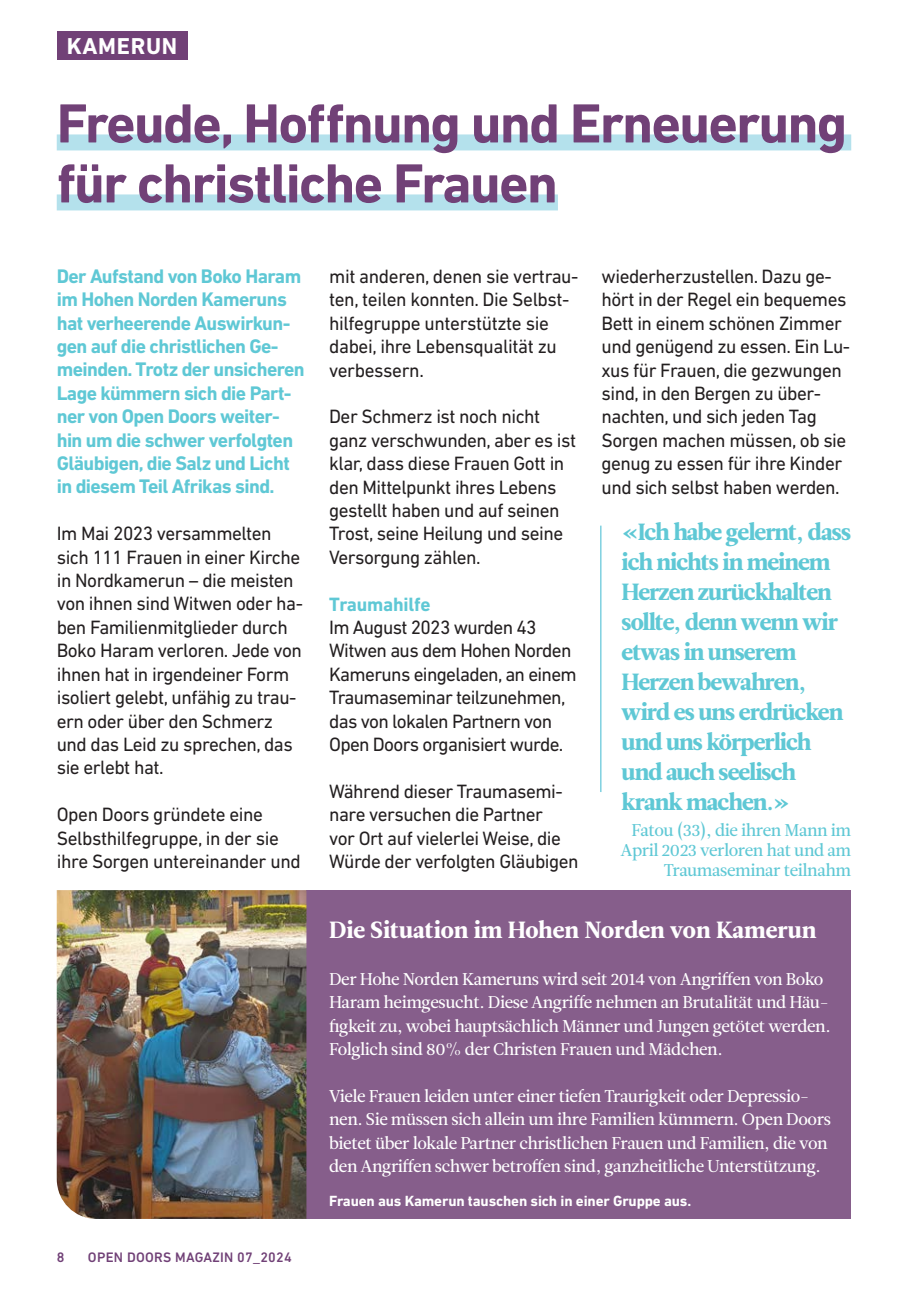
<style>
.page{position:relative;width:908px;height:1304px;background:#fff}
.page>*{position:absolute;margin:0;border:0;box-sizing:border-box;transform-origin:0 0}
._1_Main_Title_DIN_Next_LT_Bold_28pt_Blac_{font:700 56px/60px "DIN Next LT Pro";letter-spacing:-.03em;color:#714177}
.Box_Statement_11_7pt_Leitura_News_Roman4{font:23.4px/30px "Leitura News Roman 4";letter-spacing:-.04em;color:#5fc8d5}
.Box_Statement_11_7pt_Leitura_News_Roman4-2{font:23.4px "Leitura News Roman 4";color:#fff}
.Rubriktitel_linke_Seite{font:700 23.4px "DIN Next LT Pro";letter-spacing:.03em;color:#fff}
._2_Lead_DIN_Next_LT_Pro_Bold_10pt{font:700 20px/23.4px "DIN Next LT Pro";letter-spacing:-.03em;color:#5fc8d5}
._5_Current_Text_DIN_Next_LT_Pro_Reg_9_8pt{font:19.6px/23.4px "DIN Next LT Pro";letter-spacing:-.025em;color:#231f20}
._4_Intertitle_DIN_Next_LT_Pro_Bold_9_8pt{font:700 19.6px "DIN Next LT Pro";letter-spacing:-.01em;color:#5fc8d5}
.Box_Lauftext_Leitura_News_Roman2_8_5pt{font:17px/23.4px "Leitura News Roman 2";letter-spacing:-.025em;color:#fff}
.Box_Lauftext_Leitura_News_Roman2_8_5pt-2{font:17px/20px "Leitura News Roman 2";letter-spacing:-.025em;color:#5fc8d5;text-align:right}
.Image_Legend_DIN_Next_LT_Pro_Bold_7_5pt{font:700 15px "DIN Next LT Pro";letter-spacing:-.01em;color:#fff}
.t1{font:500 14px "DIN Next LT Pro";letter-spacing:.02em;color:#714177}
</style>
<div class="page">
<div style="left:306px;top:890px;width:544px;height:329px;background:#865e8b"></div>
<img style="left:57px;top:890px;width:249px;height:329px">
<div style="left:57px;top:31px;width:130px;height:29px;background:#714177"></div>
<div style="left:57px;top:134px;width:793px;height:16px;background:#b4e1ec"></div>
<div style="left:57px;top:194px;width:500px;height:16px;background:#b4e1ec"></div>
<hr style="left:599px;top:526px;width:2px;height:266px;background:#7fd1e0">
<p class="Rubriktitel_linke_Seite" style="left:67px;top:32px;width:112px">KAMERUN</p>
<p class="_1_Main_Title_DIN_Next_LT_Bold_28pt_Blac_" style="left:57px;top:93px;width:791px">Freude, Hoffnung und Erneuerung für christliche Frauen</p>
<p class="_2_Lead_DIN_Next_LT_Pro_Bold_10pt" style="left:57px;top:264px;width:249px">Der Aufstand von Boko Haram im Hohen Norden Kameruns hat verheerende Auswirkun&shy;gen auf die christlichen Ge&shy;meinden. Trotz der unsicheren<br>Lage kümmern sich die Part&shy;ner von Open Doors weiter&shy;hin um die schwer verfolgten<br>Gläubigen, die Salz und Licht in diesem Teil Afrikas sind.</p>
<p class="_5_Current_Text_DIN_Next_LT_Pro_Reg_9_8pt" style="left:57px;top:522px;width:248px">Im Mai 2023 versammelten sich 111 Frauen in einer Kirche in Nordkamerun – die meisten von ihnen sind Witwen oder ha&shy;ben Familienmitglieder durch<br>Boko Haram verloren. Jede von ihnen hat in irgendeiner Form isoliert gelebt, unfähig zu trau&shy;ern oder über den Schmerz und das Leid zu sprechen, das sie erlebt hat.</p>
<p class="_5_Current_Text_DIN_Next_LT_Pro_Reg_9_8pt" style="left:57px;top:802px;width:245px">Open Doors gründete eine<br>Selbsthilfegruppe, in der sie ihre Sorgen untereinander und</p>
<p class="t1" style="left:57px;top:1249px;width:9px">8</p>
<p class="t1" style="left:88px;top:1249px;width:205px">OPEN DOORS MAGAZIN 07_2024</p>
<p class="_5_Current_Text_DIN_Next_LT_Pro_Reg_9_8pt" style="left:329px;top:264px;width:251px">mit anderen, denen sie vertrau&shy;ten, teilen konnten. Die Selbst&shy;hilfegruppe unterstützte sie dabei, ihre Lebensqualität zu verbessern.</p>
<p class="_5_Current_Text_DIN_Next_LT_Pro_Reg_9_8pt" style="left:329px;top:405px;width:248px">Der Schmerz ist noch nicht ganz verschwunden, aber es ist klar, dass diese Frauen Gott in den Mittelpunkt ihres Lebens gestellt haben und auf seinen<br>Trost, seine Heilung und seine<br>Versorgung zählen.</p>
<p class="_4_Intertitle_DIN_Next_LT_Pro_Bold_9_8pt" style="left:329px;top:592px;width:103px">Traumahilfe</p>
<p class="_5_Current_Text_DIN_Next_LT_Pro_Reg_9_8pt" style="left:329px;top:615px;width:249px">Im August 2023 wurden 43<br>Witwen aus dem Hohen Norden<br>Kameruns eingeladen, an einem<br>Traumaseminar teilzunehmen, das von lokalen Partnern von<br>Open Doors organisiert wurde.</p>
<p class="_5_Current_Text_DIN_Next_LT_Pro_Reg_9_8pt" style="left:329px;top:779px;width:251px">Während dieser Traumasemi&shy;nare versuchen die Partner<br>vor Ort auf vielerlei Weise, die<br>Würde der verfolgten Gläubigen</p>
<p class="_5_Current_Text_DIN_Next_LT_Pro_Reg_9_8pt" style="left:601px;top:264px;width:250px">wiederherzustellen. Dazu ge&shy;hört in der Regel ein bequemes<br>Bett in einem schönen Zimmer und genügend zu essen. Ein Lu&shy;xus für Frauen, die gezwungen sind, in den Bergen zu über&shy;nachten, und sich jeden Tag<br>Sorgen machen müssen, ob sie genug zu essen für ihre Kinder und sich selbst haben werden.</p>
<p class="Box_Statement_11_7pt_Leitura_News_Roman4" style="left:621px;top:517px;width:231px">«Ich habe gelernt, dass ich nichts in meinem<br>Herzen zurückhalten sollte, denn wenn wir etwas in unserem<br>Herzen bewahren, wird es uns erdrücken und uns körperlich und auch seelisch krank machen.»</p>
<p class="Box_Lauftext_Leitura_News_Roman2_8_5pt-2" style="left:620px;top:821px;width:232px">Fatou (33), die ihren Mann im<br>April 2023 verloren hat und am<br>Traumaseminar teilnahm</p>
<p class="Box_Statement_11_7pt_Leitura_News_Roman4-2" style="left:329px;top:916px;width:488px">Die Situation im Hohen Norden von Kamerun</p>
<p class="Box_Lauftext_Leitura_News_Roman2_8_5pt" style="left:329px;top:968px;width:503px">Der Hohe Norden Kameruns wird seit 2014 von Angriffen von Boko Haram heimgesucht. Diese Angriffe nehmen an Brutalität und Häu&shy;figkeit zu, wobei hauptsächlich Männer und Jungen getötet werden.<br>Folglich sind 80% der Christen Frauen und Mädchen.</p>
<p class="Box_Lauftext_Leitura_News_Roman2_8_5pt" style="left:329px;top:1085px;width:503px">Viele Frauen leiden unter einer tiefen Traurigkeit oder Depressio&shy;nen. Sie müssen sich allein um ihre Familien kümmern. Open Doors bietet über lokale Partner christlichen Frauen und Familien, die von den Angriffen schwer betroffen sind, ganzheitliche Unterstützung.</p>
<p class="Image_Legend_DIN_Next_LT_Pro_Bold_7_5pt" style="left:329px;top:1192px;width:363px">Frauen aus Kamerun tauschen sich in einer Gruppe aus.</p>
</div>
